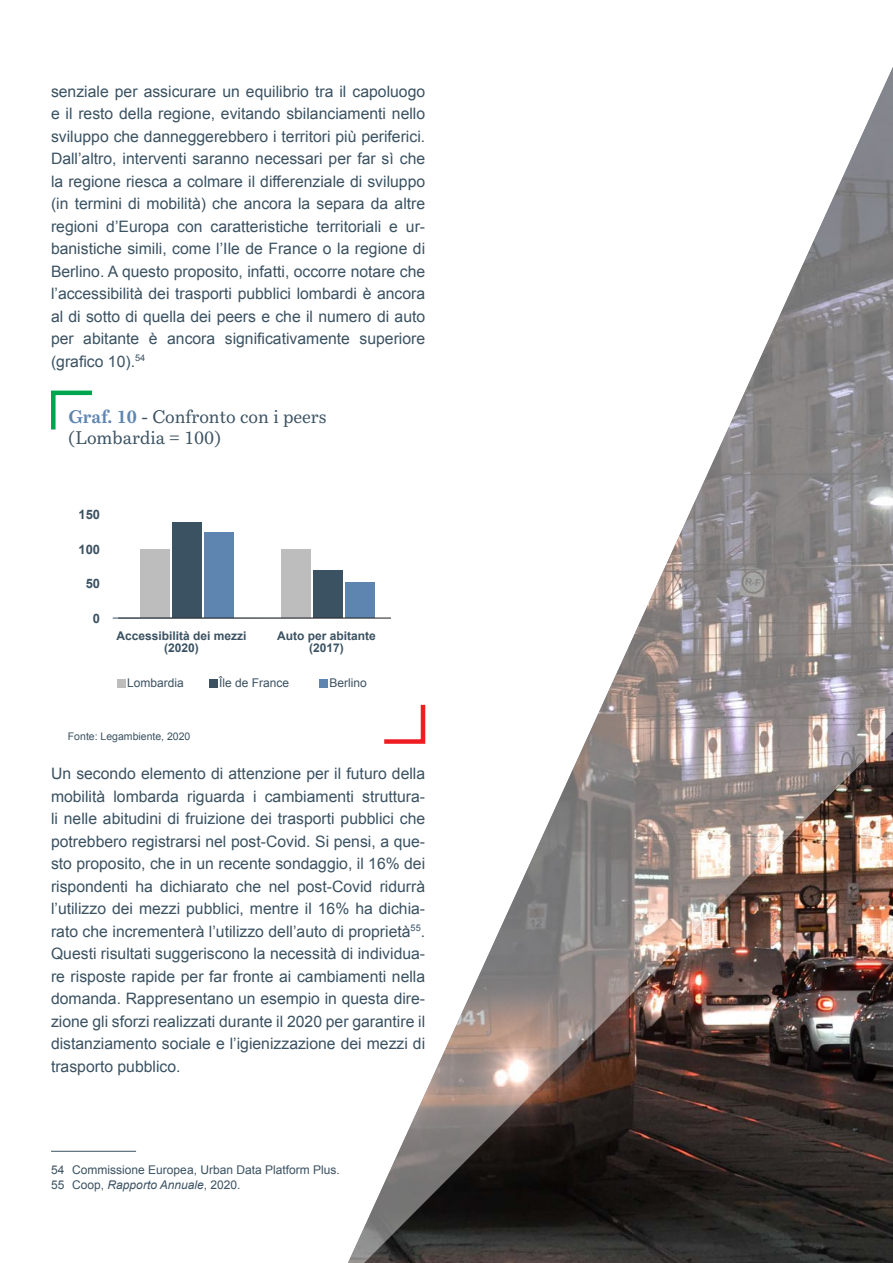
<style>
.page{position:relative;width:893px;height:1263px;background:#fff}
.page>*{position:absolute;margin:0;border:0;box-sizing:border-box;transform-origin:0 0}
.t1{font:18px/20.2px "Bressay";color:#3b5262}
.t2{font:15.75px/22.5px "Arial";color:#3b5262;text-align:justify}
.t3{font:700 12.9px "Arial";color:#3b5262}
.note{font:12px "Arial";color:#3b5262}
.t4{font:700 12px "Arial";color:#3b5262}
.note-2{font:italic 12px "Arial";color:#3b5262}
.t5{font:10.5px "Arial";color:#3b5262}
.s1{font-weight:700;color:#5e85b0}
.s2{font-style:normal}
</style>
<div class="page">
<img style="left:348px;top:67px;width:545px;height:1196px">
<img style="left:364px;top:731px;width:529px;height:532px">
<hr style="left:51px;top:1151px;width:85px;height:1px;background:#3b5262">
<svg style="left:380px;top:700px;width:47px;height:46px"></svg>
<svg style="left:51px;top:390px;width:42px;height:40px"></svg>
<div style="left:314px;top:570px;width:29px;height:48px;background:#3b5262"></div>
<div style="left:172px;top:523px;width:30px;height:95px;background:#3b5262"></div>
<div style="left:282px;top:549px;width:29px;height:69px;background:#bebdbd"></div>
<div style="left:141px;top:549px;width:29px;height:69px;background:#bebdbd"></div>
<div style="left:345px;top:582px;width:30px;height:36px;background:#5e85b0"></div>
<div style="left:204px;top:532px;width:30px;height:86px;background:#5e85b0"></div>
<div style="left:117px;top:679px;width:8px;height:8px;background:#bebdbd"></div>
<div style="left:209px;top:679px;width:8px;height:8px;background:#3b5262"></div>
<div style="left:319px;top:679px;width:9px;height:8px;background:#5e85b0"></div>
<hr style="left:113px;top:618px;width:281px;height:1px;background:#3b5262">
<p class="t2" style="left:51px;top:80px;width:376px">senziale per assicurare un equilibrio tra il capoluogo e il resto della regione, evitando sbilanciamenti nello sviluppo che danneggerebbero i territori più periferici.<br>Dall’altro, interventi saranno necessari per far sì che la regione riesca a colmare il differenziale di sviluppo (in termini di mobilità) che ancora la separa da altre regioni d’Europa con caratteristiche territoriali e ur&shy;banistiche simili, come l’Ile de France o la regione di Berlino. A questo proposito, infatti, occorre notare che l’accessibilità dei trasporti pubblici lombardi è ancora al di sotto di quella dei peers e che il numero di auto per abitante è ancora significativamente superiore (grafico 10).<sup>54</sup></p>
<p class="t1" style="left:68px;top:407px;width:260px"><span class="s1">Graf. 10</span> - Confronto con i peers (Lombardia = 100)</p>
<p class="t3" style="left:78px;top:506px;width:23px">150</p>
<p class="t3" style="left:78px;top:541px;width:23px">100</p>
<p class="t3" style="left:86px;top:575px;width:16px">50</p>
<p class="t3" style="left:93px;top:610px;width:9px">0</p>
<p class="t4" style="left:116px;top:628px;width:132px">Accessibilità dei mezzi</p>
<p class="t4" style="left:164px;top:640px;width:36px">(2020)</p>
<p class="t4" style="left:277px;top:628px;width:100px">Auto per abitante</p>
<p class="t4" style="left:309px;top:640px;width:36px">(2017)</p>
<p class="note" style="left:127px;top:675px;width:58px">Lombardia</p>
<p class="note" style="left:219px;top:675px;width:72px">Île de France</p>
<p class="note" style="left:330px;top:675px;width:39px">Berlino</p>
<p class="t5" style="left:68px;top:729px;width:124px">Fonte: Legambiente, 2020</p>
<p class="t2" style="left:51px;top:762px;width:376px">Un secondo elemento di attenzione per il futuro della mobilità lombarda riguarda i cambiamenti struttura&shy;li nelle abitudini di fruizione dei trasporti pubblici che potrebbero registrarsi nel post-Covid. Si pensi, a que&shy;sto proposito, che in un recente sondaggio, il 16% dei rispondenti ha dichiarato che nel post-Covid ridurrà l’utilizzo dei mezzi pubblici, mentre il 16% ha dichia&shy;rato che incrementerà l’utilizzo dell’auto di proprietà<sup>55</sup>.<br>Questi risultati suggeriscono la necessità di individua&shy;re risposte rapide per far fronte ai cambiamenti nella domanda. Rappresentano un esempio in questa dire&shy;zione gli sforzi realizzati durante il 2020 per garantire il distanziamento sociale e l’igienizzazione dei mezzi di trasporto pubblico.</p>
<p class="note" style="left:51px;top:1162px;width:290px">54 Commissione Europea, Urban Data Platform Plus.</p>
<p class="note-2" style="left:51px;top:1176px;width:191px"><span class="s2">55 Coop,</span> Rapporto Annuale<span class="s2">, 2020.</span></p>
</div>
